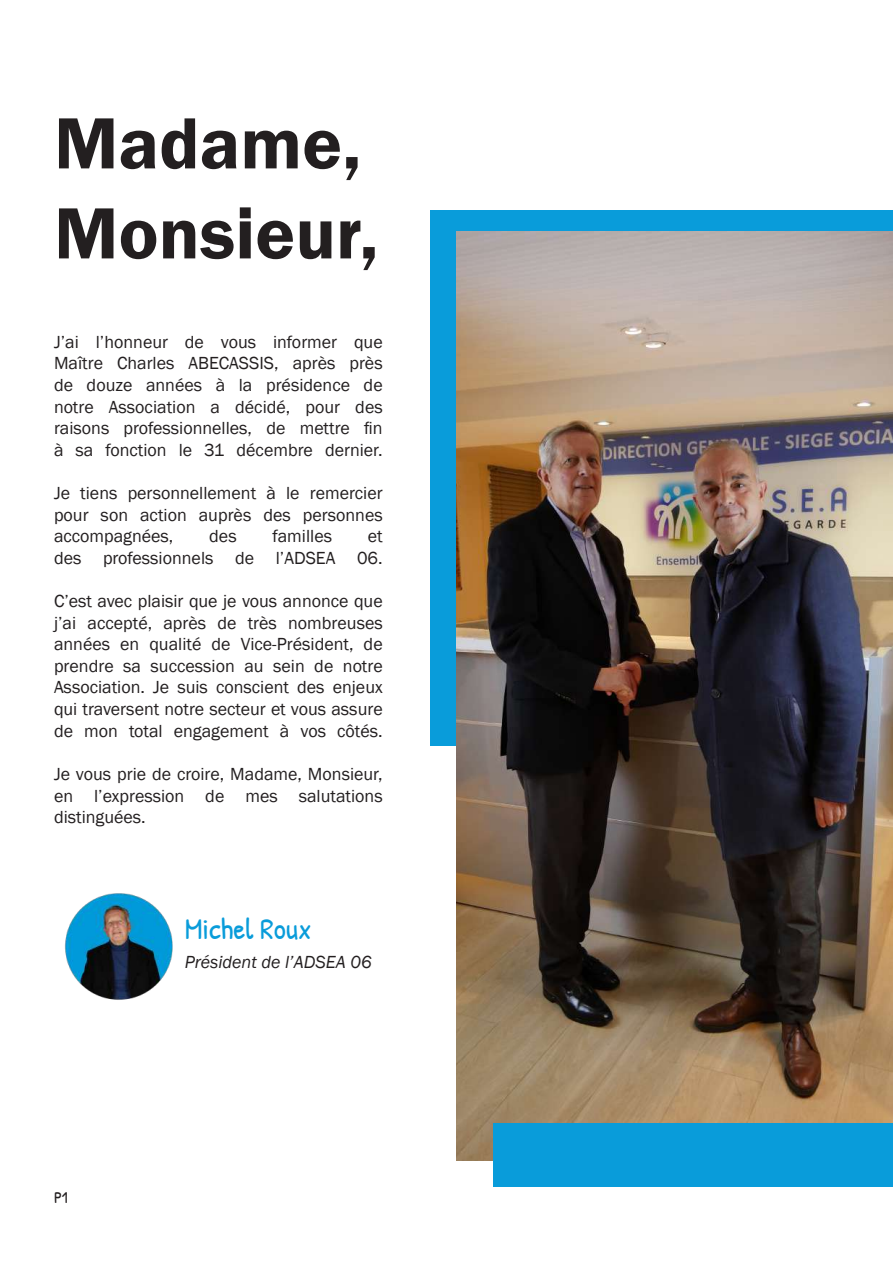
<style>
.page{position:relative;width:893px;height:1263px;background:#fff}
.page>*{position:absolute;margin:0;border:0;box-sizing:border-box;transform-origin:0 0}
.t1{font:600 75px/90px "Franklin Gothic";color:#231f20}
.t2{font:30px "Patrick Hand";color:#099cda}
.t3{font:18px/21.6px "Franklin Gothic";color:#231f20;text-align:justify}
.t4{font:italic 18px "Franklin Gothic";color:#231f20}
.t5{font:16.5px "Patrick Hand";color:#231f20}
</style>
<div class="page">
<div style="left:431px;top:211px;width:462px;height:535px;background:#099cda"></div>
<img style="left:65px;top:893px;width:108px;height:107px">
<img style="left:456px;top:232px;width:437px;height:928px">
<div style="left:494px;top:1122px;width:399px;height:64px;background:#099cda"></div>
<h1 class="t1" style="left:54px;top:99px;width:326px">Madame,<br>Monsieur,</h1>
<p class="t3" style="left:54px;top:331px;width:330px">J’ai l’honneur de vous informer que Maître Charles ABECASSIS, après près de douze années à la présidence de notre Association a décidé, pour des raisons professionnelles, de mettre fin à sa fonction le 31 décembre dernier.</p>
<p class="t3" style="left:54px;top:483px;width:330px">Je tiens personnellement à le remercier pour son action auprès des personnes accompagnées,</p>
<p class="t3" style="left:209px;top:526px;width:29px">des</p>
<p class="t3" style="left:273px;top:526px;width:61px">familles</p>
<p class="t3" style="left:54px;top:526px;width:330px;text-align:right">et<br>des professionnels de l’ADSEA 06.</p>
<p class="t3" style="left:54px;top:591px;width:330px">C’est avec plaisir que je vous annonce que j’ai accepté, après de très nombreuses années en qualité de Vice-Président, de prendre sa succession au sein de notre Association. Je suis conscient des enjeux qui traversent notre secteur et vous assure de mon total engagement à vos côtés.</p>
<p class="t3" style="left:54px;top:763px;width:330px">Je vous prie de croire, Madame, Monsieur, en l’expression de mes salutations distinguées.</p>
<p class="t5" style="left:54px;top:1186px;width:15px">P1</p>
<h2 class="t2" style="left:185px;top:908px;width:128px">Michel Roux</h2>
<p class="t4" style="left:185px;top:950px;width:188px">Président de l’ADSEA 06</p>
</div>
